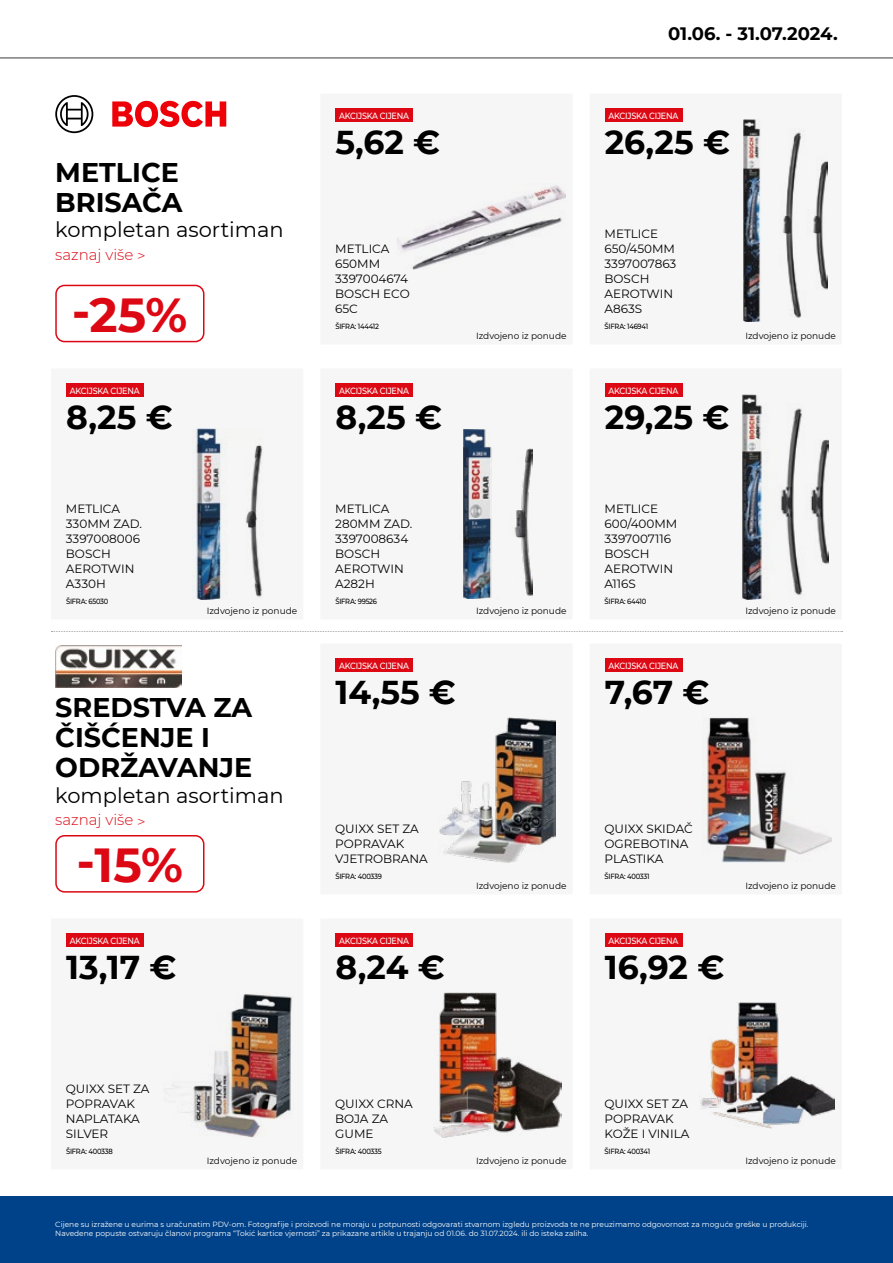
<style>
.page{position:relative;width:893px;height:1263px;background:#fff}
.page>*{position:absolute;margin:0;border:0;box-sizing:border-box;transform-origin:0 0}
.t1{font:700 47.7px "Montserrat";color:#dc0814}
.t2{font:700 33px "Montserrat";color:#000}
.t3{font:700 27px/30px "Montserrat";color:#000}
.t4{font:21px "Montserrat";color:#000}
.t5{font:700 18px "Montserrat";letter-spacing:-.005em;color:#000}
.t6{font:300 15px "Montserrat";color:#dc0814}
.t7{font:12px/15px "Montserrat";color:#000}
.t8{font:9px "Montserrat";color:#000}
.t9{font:500 9px "Montserrat";letter-spacing:-.03em;color:#fff;scale:.9 1}
.t10{font:7.5px/9px "Montserrat";color:#fff}
.t11{font:500 7.5px "Montserrat";letter-spacing:-.03em;color:#000;scale:.9 1}
</style>
<div class="page">
<div style="left:0;top:1197px;width:893px;height:66px;background:#004289"></div>
<svg style="left:0;top:57px;width:893px;height:1px"></svg>
<svg style="left:51px;top:631px;width:792px;height:1px"></svg>
<div style="left:312px;top:85px;width:269px;height:268px;background:#f6f6f6"></div>
<div style="left:336px;top:109px;width:77px;height:13px;background:#dc0814"></div>
<img style="left:397px;top:185px;width:168px;height:85px">
<div style="left:581px;top:85px;width:269px;height:268px;background:#f6f6f6"></div>
<div style="left:605px;top:109px;width:77px;height:13px;background:#dc0814"></div>
<img style="left:744px;top:119px;width:84px;height:202px">
<div style="left:43px;top:360px;width:269px;height:268px;background:#f6f6f6"></div>
<div style="left:66px;top:384px;width:78px;height:13px;background:#dc0814"></div>
<img style="left:196px;top:428px;width:67px;height:171px">
<div style="left:312px;top:360px;width:269px;height:268px;background:#f6f6f6"></div>
<div style="left:336px;top:384px;width:77px;height:13px;background:#dc0814"></div>
<img style="left:463px;top:429px;width:69px;height:170px">
<div style="left:581px;top:360px;width:269px;height:268px;background:#f6f6f6"></div>
<div style="left:605px;top:384px;width:77px;height:13px;background:#dc0814"></div>
<img style="left:742px;top:395px;width:86px;height:205px">
<div style="left:55px;top:285px;width:149px;height:57px;border:2px solid #dc0814;border-radius:9px"></div>
<div style="left:55px;top:835px;width:149px;height:58px;border:2px solid #dc0814;border-radius:9px"></div>
<svg style="left:112px;top:101px;width:114px;height:26px"></svg>
<svg style="left:55px;top:95px;width:38px;height:38px"></svg>
<div style="left:312px;top:635px;width:269px;height:268px;background:#f6f6f6"></div>
<div style="left:336px;top:658px;width:77px;height:14px;background:#dc0814"></div>
<img style="left:439px;top:718px;width:117px;height:145px">
<div style="left:581px;top:635px;width:269px;height:268px;background:#f6f6f6"></div>
<div style="left:605px;top:658px;width:77px;height:14px;background:#dc0814"></div>
<img style="left:706px;top:718px;width:125px;height:145px">
<div style="left:43px;top:910px;width:269px;height:268px;background:#f6f6f6"></div>
<div style="left:66px;top:933px;width:78px;height:14px;background:#dc0814"></div>
<img style="left:172px;top:994px;width:120px;height:144px">
<div style="left:312px;top:910px;width:269px;height:268px;background:#f6f6f6"></div>
<div style="left:336px;top:933px;width:77px;height:14px;background:#dc0814"></div>
<img style="left:434px;top:993px;width:127px;height:145px">
<div style="left:581px;top:910px;width:269px;height:268px;background:#f6f6f6"></div>
<div style="left:605px;top:933px;width:77px;height:14px;background:#dc0814"></div>
<img style="left:700px;top:1002px;width:135px;height:127px">
<img style="left:55px;top:646px;width:126px;height:41px">
<h3 class="t3" style="left:55px;top:156px;width:129px">METLICE<br>BRISAČA</h3>
<h3 class="t4" style="left:55px;top:215px;width:230px">kompletan asortiman</h3>
<p class="t6" style="left:55px;top:244px;width:92px">saznaj više &gt;</p>
<h1 class="t1" style="left:72px;top:280px;width:117px">-25%</h1>
<p class="t9" style="left:70px;top:384px;width:79px">AKCIJSKA CIJENA</p>
<h2 class="t2" style="left:66px;top:393px;width:108px">8,25 €</h2>
<p class="t7" style="left:66px;top:501px;width:78px">METLICA<br>330MM ZAD.<br>3397008006<br>BOSCH<br>AEROTWIN<br>A330H</p>
<p class="t11" style="left:66px;top:597px;width:49px">ŠIFRA: 65030</p>
<p class="t8" style="left:207px;top:604px;width:92px">Izdvojeno iz ponude</p>
<h3 class="t3" style="left:55px;top:691px;width:199px">SREDSTVA ZA<br>ČIŠĆENJE I<br>ODRŽAVANJE</h3>
<h3 class="t4" style="left:55px;top:781px;width:230px">kompletan asortiman</h3>
<p class="t6" style="left:55px;top:810px;width:92px">saznaj više &gt;</p>
<h1 class="t1" style="left:76px;top:830px;width:109px">-15%</h1>
<p class="t9" style="left:70px;top:934px;width:79px">AKCIJSKA CIJENA</p>
<h2 class="t2" style="left:66px;top:943px;width:112px">13,17 €</h2>
<h3 class="t5" style="left:668px;top:21px;width:171px">01.06. - 31.07.2024.</h3>
<p class="t9" style="left:339px;top:109px;width:79px">AKCIJSKA CIJENA</p>
<p class="t9" style="left:608px;top:109px;width:79px">AKCIJSKA CIJENA</p>
<h2 class="t2" style="left:336px;top:118px;width:106px">5,62 €</h2>
<h2 class="t2" style="left:605px;top:118px;width:127px">26,25 €</h2>
<p class="t7" style="left:335px;top:241px;width:76px">METLICA<br>650MM<br>3397004674<br>BOSCH ECO<br>65C</p>
<p class="t7" style="left:604px;top:226px;width:73px">METLICE<br>650/450MM<br>3397007863<br>BOSCH<br>AEROTWIN<br>A863S</p>
<p class="t11" style="left:335px;top:322px;width:50px">ŠIFRA: 144412</p>
<p class="t11" style="left:605px;top:322px;width:50px">ŠIFRA: 146941</p>
<p class="t8" style="left:476px;top:329px;width:92px">Izdvojeno iz ponude</p>
<p class="t8" style="left:745px;top:329px;width:92px">Izdvojeno iz ponude</p>
<p class="t9" style="left:339px;top:384px;width:79px">AKCIJSKA CIJENA</p>
<p class="t9" style="left:608px;top:384px;width:79px">AKCIJSKA CIJENA</p>
<h2 class="t2" style="left:336px;top:393px;width:108px">8,25 €</h2>
<h2 class="t2" style="left:605px;top:393px;width:126px">29,25 €</h2>
<p class="t7" style="left:335px;top:501px;width:79px">METLICA<br>280MM ZAD.<br>3397008634<br>BOSCH<br>AEROTWIN<br>A282H</p>
<p class="t7" style="left:604px;top:501px;width:74px">METLICE<br>600/400MM<br>3397007116<br>BOSCH<br>AEROTWIN<br>A116S</p>
<p class="t11" style="left:335px;top:597px;width:48px">ŠIFRA: 99526</p>
<p class="t11" style="left:605px;top:597px;width:48px">ŠIFRA: 64410</p>
<p class="t8" style="left:476px;top:604px;width:92px">Izdvojeno iz ponude</p>
<p class="t8" style="left:745px;top:604px;width:92px">Izdvojeno iz ponude</p>
<p class="t9" style="left:339px;top:659px;width:79px">AKCIJSKA CIJENA</p>
<p class="t9" style="left:608px;top:659px;width:79px">AKCIJSKA CIJENA</p>
<h2 class="t2" style="left:336px;top:668px;width:122px">14,55 €</h2>
<h2 class="t2" style="left:605px;top:668px;width:106px">7,67 €</h2>
<p class="t7" style="left:335px;top:821px;width:94px">QUIXX SET ZA<br>POPRAVAK<br>VJETROBRANA</p>
<p class="t7" style="left:604px;top:821px;width:90px">QUIXX SKIDAČ<br>OGREBOTINA<br>PLASTIKA</p>
<p class="t11" style="left:335px;top:871px;width:53px">ŠIFRA: 400339</p>
<p class="t11" style="left:605px;top:871px;width:52px">ŠIFRA: 400331</p>
<p class="t8" style="left:476px;top:879px;width:92px">Izdvojeno iz ponude</p>
<p class="t8" style="left:745px;top:879px;width:92px">Izdvojeno iz ponude</p>
<p class="t9" style="left:339px;top:934px;width:79px">AKCIJSKA CIJENA</p>
<p class="t9" style="left:608px;top:934px;width:79px">AKCIJSKA CIJENA</p>
<h2 class="t2" style="left:336px;top:943px;width:111px">8,24 €</h2>
<h2 class="t2" style="left:605px;top:943px;width:121px">16,92 €</h2>
<p class="t7" style="left:66px;top:1081px;width:85px">QUIXX SET ZA<br>POPRAVAK<br>NAPLATAKA<br>SILVER</p>
<p class="t11" style="left:66px;top:1146px;width:54px">ŠIFRA: 400338</p>
<p class="t8" style="left:207px;top:1154px;width:92px">Izdvojeno iz ponude</p>
<p class="t7" style="left:335px;top:1096px;width:79px">QUIXX CRNA<br>BOJA ZA<br>GUME</p>
<p class="t11" style="left:335px;top:1146px;width:53px">ŠIFRA: 400335</p>
<p class="t8" style="left:476px;top:1154px;width:92px">Izdvojeno iz ponude</p>
<p class="t7" style="left:604px;top:1096px;width:86px">QUIXX SET ZA<br>POPRAVAK<br>KOŽE I VINILA</p>
<p class="t11" style="left:605px;top:1146px;width:52px">ŠIFRA: 400341</p>
<p class="t8" style="left:745px;top:1154px;width:92px">Izdvojeno iz ponude</p>
<p class="t10" style="left:55px;top:1219px;width:755px">Cijene su izražene u eurima s uračunatim PDV-om. Fotografije i proizvodi ne moraju u potpunosti odgovarati stvarnom izgledu proizvoda te ne preuzimamo odgovornost za moguće greške u produkciji.<br>Navedene popuste ostvaruju članovi programa “Tokić kartice vjernosti” za prikazane artikle u trajanju od 01.06. do 31.07.2024. ili do isteka zaliha.</p>
</div>
